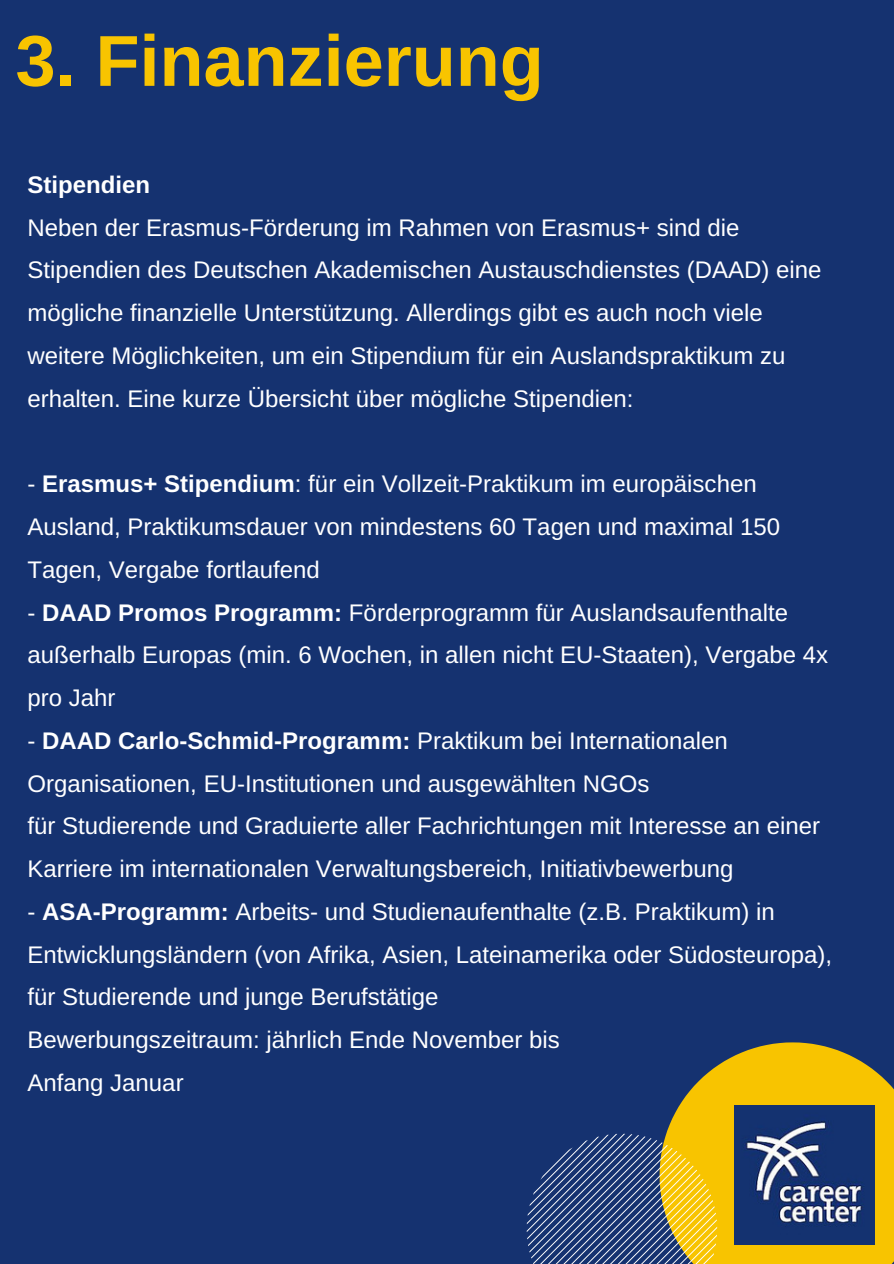
<style>
.page{position:relative;width:894px;height:1264px;background:#fff}
.page>*{position:absolute;margin:0;border:0;box-sizing:border-box;transform-origin:0 0}
.t1{font:700 72px "Arimo";color:#f8c400}
.t2{font:24px/42.8px "Arimo";color:#fff}
.t3{font:700 24px "Arimo";color:#fff}
.s1{font-weight:700}
</style>
<div class="page">
<div style="left:0;top:0;width:893px;height:1263px;background:#153270"></div>
<svg style="left:666px;top:1042px;width:227px;height:221px;fill:#f8c400"></svg>
<svg style="left:526px;top:1133px;width:191px;height:130px"></svg>
<img style="left:734px;top:1104px;width:140px;height:140px">
<h1 class="t1" style="left:15px;top:21px;width:529px">3. Finanzierung</h1>
<p class="t3" style="left:27px;top:171px;width:124px">Stipendien</p>
<p class="t2" style="left:27px;top:206px;width:795px">Neben der Erasmus-Förderung im Rahmen von Erasmus+ sind die Stipendien des Deutschen Akademischen Austauschdienstes (DAAD) eine mögliche finanzielle Unterstützung. Allerdings gibt es auch noch viele weitere Möglichkeiten, um ein Stipendium für ein Auslandspraktikum zu erhalten. Eine kurze Übersicht über mögliche Stipendien:</p>
<p class="t2" style="left:27px;top:462px;width:754px">- <span class="s1">Erasmus+ Stipendium</span>: für ein Vollzeit-Praktikum im europäischen<br>Ausland, Praktikumsdauer von mindestens 60 Tagen und maximal 150<br>Tagen, Vergabe fortlaufend</p>
<p class="t2" style="left:27px;top:591px;width:802px">- <span class="s1">DAAD Promos Programm:</span> Förderprogramm für Auslandsaufenthalte außerhalb Europas (min. 6 Wochen, in allen nicht EU-Staaten), Vergabe 4x pro Jahr</p>
<p class="t2" style="left:27px;top:719px;width:794px">- <span class="s1">DAAD Carlo-Schmid-Programm:</span> Praktikum bei Internationalen Organisationen, EU-Institutionen und ausgewählten NGOs<br>für Studierende und Graduierte aller Fachrichtungen mit Interesse an einer Karriere im internationalen Verwaltungsbereich, Initiativbewerbung</p>
<p class="t2" style="left:27px;top:890px;width:806px">- <span class="s1">ASA-Programm:</span> Arbeits- und Studienaufenthalte (z.B. Praktikum) in Entwicklungsländern (von Afrika, Asien, Lateinamerika oder Südosteuropa), für Studierende und junge Berufstätige<br>Bewerbungszeitraum: jährlich Ende November bis<br>Anfang Januar</p>
</div>
